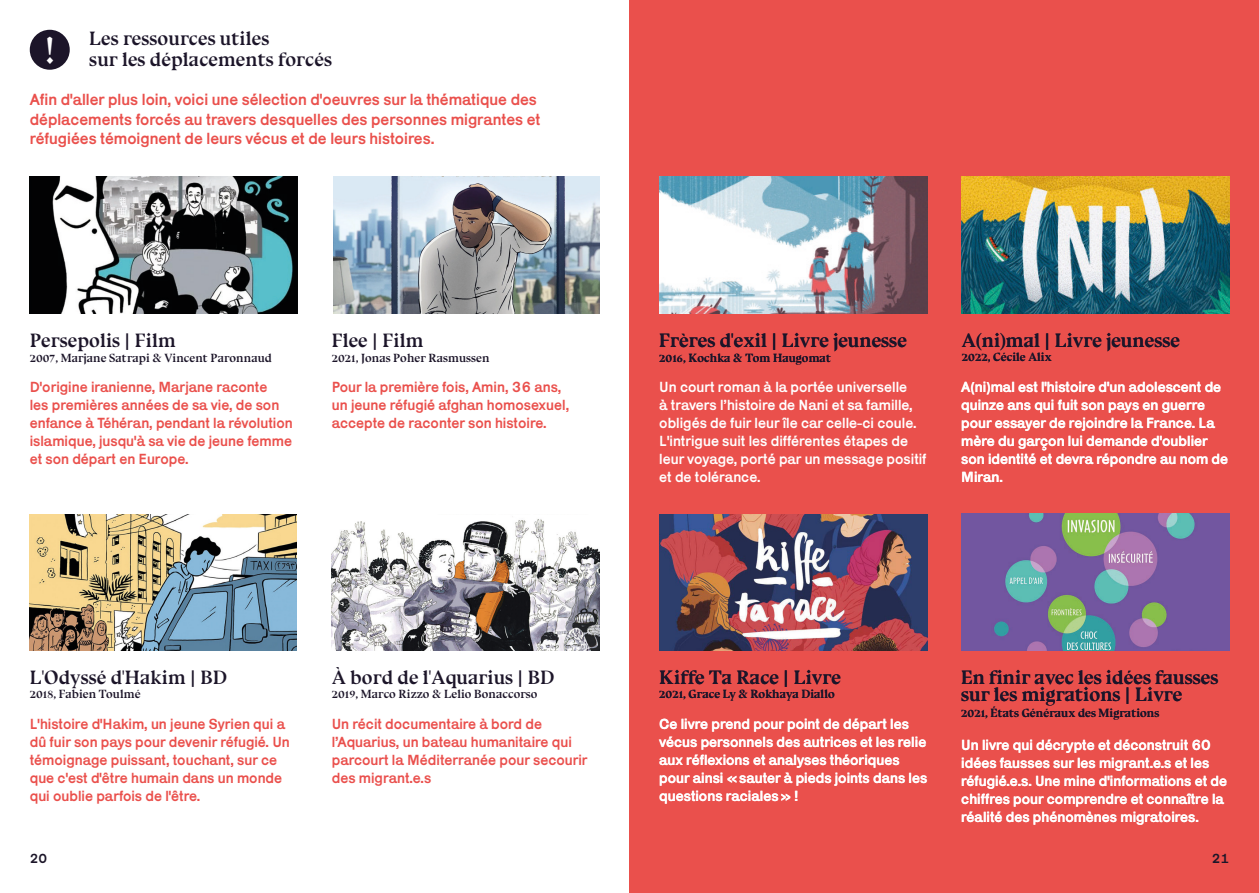
<style>
.page{position:relative;width:1259px;height:893px;background:#fff}
.page>*{position:absolute;margin:0;border:0;box-sizing:border-box;transform-origin:0 0}
.t1{font:700 37.5px "Bluu Next";color:#fff}
.t2{font:700 19.5px/16.5px "Bluu Next";color:#1c1529}
.t3{font:16.5px/19.8px "Karrik";color:#ea504c}
.t4{font:15px/18px "Karrik";color:#fff}
.t5{font:15px/18px "Karrik";color:#ea504c}
.t6{font:15px/18px "Karrik";color:#ea504d}
.t7{font:13.5px "Karrik";color:#1c1629}
.t8{font:700 12px "Bluu Next";color:#1c1529}
</style>
<div class="page">
<div style="left:30px;top:30px;width:40px;height:40px;background:#1c1529;border-radius:50%"></div>
<img style="left:333px;top:177px;width:267px;height:136px">
<img style="left:30px;top:177px;width:268px;height:137px">
<img style="left:30px;top:514px;width:266px;height:137px">
<img style="left:332px;top:519px;width:268px;height:132px">
<div style="left:629px;top:0;width:630px;height:893px;background:#ea504c"></div>
<img style="left:659px;top:176px;width:268px;height:137px">
<img style="left:961px;top:176px;width:268px;height:137px">
<img style="left:659px;top:514px;width:268px;height:137px">
<img style="left:961px;top:514px;width:268px;height:137px">
<p class="t2" style="left:89px;top:30px;width:182px">Les ressources utiles</p>
<p class="t1" style="left:46px;top:29px;width:10px">!</p>
<p class="t2" style="left:89px;top:51px;width:244px">sur les déplacements forcés</p>
<p class="t3" style="left:30px;top:88px;width:512px">Afin d'aller plus loin, voici une sélection d'oeuvres sur la thématique des déplacements forcés au travers desquelles des personnes migrantes et réfugiées témoignent de leurs vécus et de leurs histoires.</p>
<p class="t2" style="left:30px;top:332px;width:148px">Persepolis | Film</p>
<p class="t8" style="left:30px;top:351px;width:244px">2007, Marjane Satrapi &amp; Vincent Paronnaud</p>
<p class="t5" style="left:30px;top:376px;width:264px">D'origine iranienne, Marjane raconte<br>les premières années de sa vie, de son enfance à Téhéran, pendant la révolution islamique, jusqu'à sa vie de jeune femme et son départ en Europe.</p>
<p class="t2" style="left:332px;top:332px;width:93px">Flee | Film</p>
<p class="t8" style="left:332px;top:351px;width:159px">2021, Jonas Poher Rasmussen</p>
<p class="t5" style="left:332px;top:376px;width:239px">Pour la première fois, Amin, 36 ans, un jeune réfugié afghan homosexuel, accepte de raconter son histoire.</p>
<p class="t2" style="left:659px;top:332px;width:249px">Frères d'exil | Livre jeunesse</p>
<p class="t8" style="left:659px;top:351px;width:173px">2016, Kochka &amp; Tom Haugomat</p>
<p class="t4" style="left:659px;top:376px;width:269px">Un court roman à la portée universelle<br>à travers l’histoire de Nani et sa famille, obligés de fuir leur île car celle-ci coule.<br>L'intrigue suit les différentes étapes de leur voyage, porté par un message positif et de tolérance.</p>
<p class="t2" style="left:962px;top:332px;width:219px">A(ni)mal | Livre jeunesse</p>
<p class="t8" style="left:962px;top:350px;width:91px">2022, Cécile Alix</p>
<p class="t4" style="left:961px;top:376px;width:268px">A(ni)mal est l'histoire d'un adolescent de quinze ans qui fuit son pays en guerre pour essayer de rejoindre la France. La mère du garçon lui demande d'oublier son identité et devra répondre au nom de Miran.</p>
<p class="t2" style="left:30px;top:669px;width:199px">L'Odyssé d'Hakim | BD</p>
<p class="t8" style="left:30px;top:687px;width:112px">2018, Fabien Toulmé</p>
<p class="t2" style="left:332px;top:669px;width:224px">À bord de l'Aquarius | BD</p>
<p class="t8" style="left:332px;top:687px;width:207px">2019, Marco Rizzo &amp; Lelio Bonaccorso</p>
<p class="t5" style="left:30px;top:713px;width:262px">L'histoire d'Hakim, un jeune Syrien qui a dû fuir son pays pour devenir réfugié. Un témoignage puissant, touchant, sur ce que c'est d'être humain dans un monde qui oublie parfois de l'être.</p>
<p class="t6" style="left:332px;top:713px;width:257px">Un récit documentaire à bord de l’Aquarius, un bateau humanitaire qui parcourt la Méditerranée pour secourir des migrant.e.s</p>
<p class="t2" style="left:659px;top:669px;width:183px">Kiffe Ta Race | Livre</p>
<p class="t8" style="left:659px;top:687px;width:177px">2021, Grace Ly &amp; Rokhaya Diallo</p>
<p class="t4" style="left:659px;top:713px;width:269px">Ce livre prend pour point de départ les vécus personnels des autrices et les relie aux réflexions et analyses théoriques pour ainsi « sauter à pieds joints dans les questions raciales » !</p>
<p class="t4" style="left:903px;top:731px;width:9px">e</p>
<p class="t2" style="left:961px;top:669px;width:259px">En finir avec les idées fausses sur les migrations | Livre</p>
<p class="t8" style="left:961px;top:706px;width:200px">2021, États Généraux des Migrations</p>
<p class="t2" style="left:1173px;top:685px;width:11px">e</p>
<p class="t4" style="left:961px;top:734px;width:267px">Un livre qui décrypte et déconstruit 60 idées fausses sur les migrant.e.s et les réfugié.e.s. Une mine d'informations et de chiffres pour comprendre et connaître la réalité des phénomènes migratoires.</p>
<p class="t7" style="left:30px;top:847px;width:19px">20</p>
<p class="t7" style="left:1211px;top:847px;width:19px">21</p>
</div>
